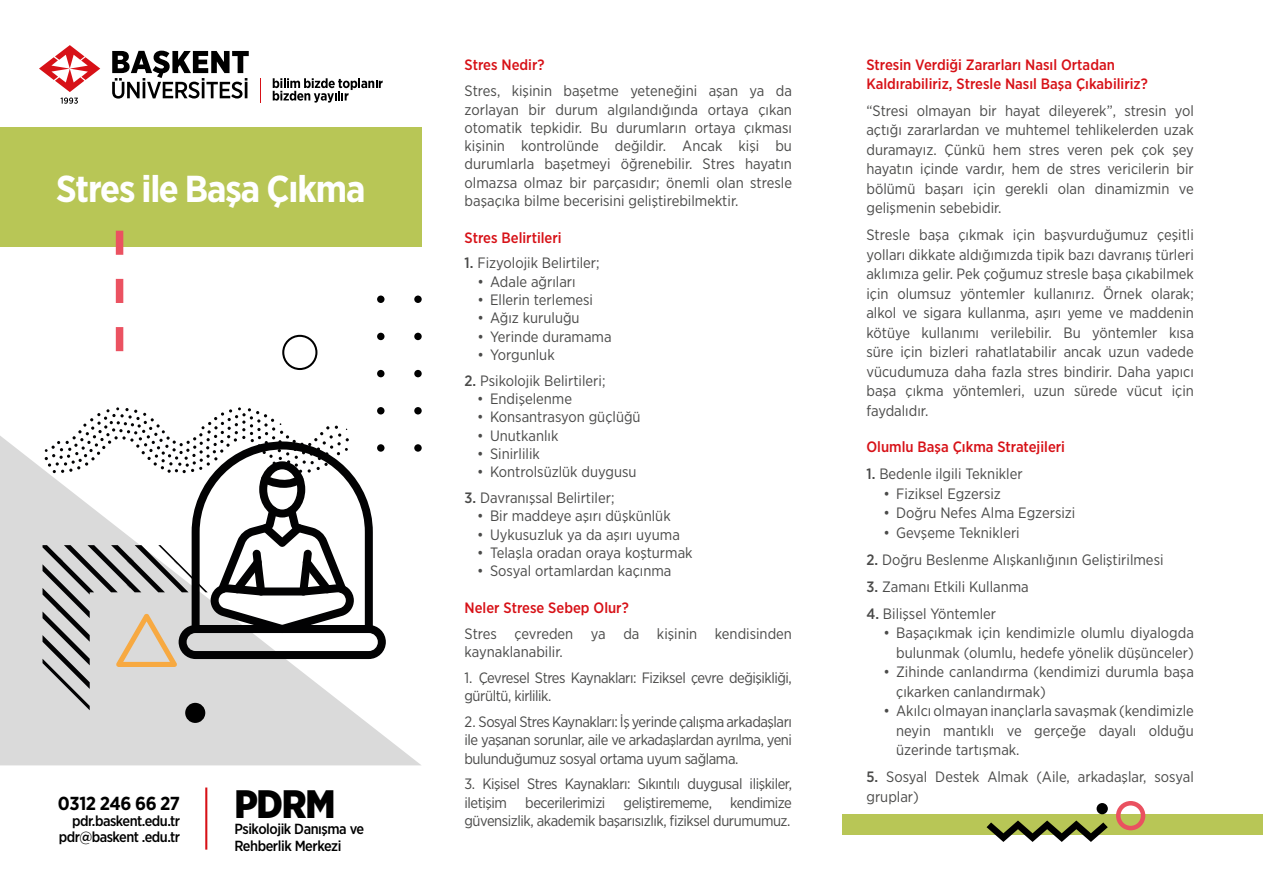
<style>
.page{position:relative;width:1263px;height:893px;background:#fff}
.page>*{position:absolute;margin:0;border:0;box-sizing:border-box;transform-origin:0 0}
.t1{font:900 39.6px "Gotham Narrow";color:#000}
.t2{font:700 37.5px "Gotham Narrow";letter-spacing:-.03em;color:#fff}
.t3{font:700 18.9px "Gotham Narrow";letter-spacing:-.02em;color:#000}
.t4{font:15px/19.5px "Gotham Narrow";color:#4a4a49;text-align:justify}
.t5{font:500 15px/18.3px "Gotham Narrow";color:#d71117}
.t6{font:15px/18.3px "Gotham Narrow";letter-spacing:-.03em;color:#4a4a49}
.t7{font:500 14.7px/15.8px "Gotham Narrow";letter-spacing:-.035em;color:#000;text-align:right}
.s1{font-weight:500}
</style>
<div class="page">
<svg style="left:0;top:436px;width:421px;height:329px;fill:#dadada"></svg>
<div style="left:0;top:128px;width:422px;height:119px;background:#b8c656"></div>
<svg style="left:39px;top:45px;width:61px;height:47px"></svg>
<svg style="left:61px;top:98px;width:17px;height:6px"></svg>
<svg style="left:112px;top:51px;width:137px;height:48px"></svg>
<svg style="left:273px;top:78px;width:110px;height:25px"></svg>
<svg style="left:260px;top:78px;width:1px;height:25px"></svg>
<hr style="left:205px;top:787px;width:2px;height:63px;background:#d71117">
<svg style="left:116px;top:231px;width:7px;height:120px"></svg>
<div style="left:842px;top:814px;width:421px;height:20px;background:#b8c656"></div>
<div style="left:1116px;top:801px;width:29px;height:29px;border:4px solid #ea5160;border-radius:50%"></div>
<div style="left:1096px;top:803px;width:12px;height:11px;background:#000;border-radius:50%"></div>
<svg style="left:986px;top:820px;width:122px;height:22px"></svg>
<div style="left:282px;top:335px;width:35px;height:35px;border:2px solid #000;border-radius:50%"></div>
<div style="left:185px;top:703px;width:20px;height:20px;background:#000;border-radius:50%"></div>
<div style="left:414px;top:444px;width:8px;height:8px;background:#000;border-radius:50%"></div>
<div style="left:414px;top:407px;width:8px;height:7px;background:#000;border-radius:50%"></div>
<div style="left:414px;top:370px;width:8px;height:7px;background:#000;border-radius:50%"></div>
<div style="left:377px;top:370px;width:7px;height:7px;background:#000;border-radius:50%"></div>
<div style="left:414px;top:333px;width:8px;height:7px;background:#000;border-radius:50%"></div>
<div style="left:377px;top:333px;width:7px;height:7px;background:#000;border-radius:50%"></div>
<div style="left:414px;top:296px;width:8px;height:7px;background:#000;border-radius:50%"></div>
<div style="left:377px;top:296px;width:7px;height:7px;background:#000;border-radius:50%"></div>
<svg style="left:43px;top:407px;width:343px;height:303px"></svg>
<h2 class="t2" style="left:56px;top:165px;width:311px">Stres ile Başa Çıkma</h2>
<p class="t3" style="left:58px;top:792px;width:124px">0312 246 66 27</p>
<p class="t7" style="left:59px;top:813px;width:123px">pdr.baskent.edu.tr pdr@baskent .edu.tr</p>
<h1 class="t1" style="left:234px;top:778px;width:103px">PDRM</h1>
<p class="t7" style="left:234px;top:821px;width:131px;line-height:16.8px;text-align:left">Psikolojik Danışma ve<br>Rehberlik Merkezi</p>
<p class="t5" style="left:465px;top:56px;width:81px">Stres Nedir?</p>
<p class="t4" style="left:465px;top:82px;width:329px;line-height:18.3px">Stres, kişinin başetme yeteneğini aşan ya da zorlayan bir durum algılandığında ortaya çıkan otomatik tepkidir. Bu durumların ortaya çıkması kişinin kontrolünde değildir. Ancak kişi bu durumlarla başetmeyi öğrenebilir. Stres hayatın olmazsa olmaz bir parçasıdır; önemli olan stresle başaçıka bilme becerisini geliştirebilmektir.</p>
<p class="t5" style="left:465px;top:228px;width:99px">Stres Belirtileri</p>
<p class="t4" style="left:465px;top:253px;width:137px"><span class="s1">1.</span> Fizyolojik Belirtiler;</p>
<p class="t4" style="left:477px;top:271px;width:100px">• Adale ağrıları</p>
<p class="t4" style="left:477px;top:290px;width:117px">• Ellerin terlemesi</p>
<p class="t4" style="left:477px;top:308px;width:104px">• Ağız kuruluğu</p>
<p class="t4" style="left:477px;top:326px;width:136px">• Yerinde duramama</p>
<p class="t4" style="left:477px;top:345px;width:79px">• Yorgunluk</p>
<p class="t4" style="left:465px;top:370px;width:142px"><span class="s1">2.</span> Psikolojik Belirtileri;</p>
<p class="t4" style="left:477px;top:389px;width:96px">• Endişelenme</p>
<p class="t4" style="left:477px;top:407px;width:165px">• Konsantrasyon güçlüğü</p>
<p class="t4" style="left:477px;top:425px;width:83px">• Unutkanlık</p>
<p class="t4" style="left:477px;top:444px;width:64px">• Sinirlilik</p>
<p class="t4" style="left:477px;top:462px;width:161px">• Kontrolsüzlük duygusu</p>
<p class="t4" style="left:464px;top:488px;width:151px"><span class="s1">3.</span> Davranışsal Belirtiler;</p>
<p class="t4" style="left:477px;top:506px;width:195px">• Bir maddeye aşırı düşkünlük</p>
<p class="t4" style="left:477px;top:524px;width:204px">• Uykusuzluk ya da aşırı uyuma</p>
<p class="t4" style="left:477px;top:543px;width:217px">• Telaşla oradan oraya koşturmak</p>
<p class="t4" style="left:477px;top:561px;width:196px">• Sosyal ortamlardan kaçınma</p>
<p class="t5" style="left:464px;top:598px;width:166px">Neler Strese Sebep Olur?</p>
<p class="t4" style="left:464px;top:624px;width:329px;line-height:18.3px">Stres çevreden ya da kişinin kendisinden kaynaklanabilir.</p>
<p class="t6" style="left:464px;top:668px;width:329px">1. Çevresel Stres Kaynakları: Fiziksel çevre değişikliği, gürültü, kirlilik.</p>
<p class="t4" style="left:464px;top:712px;width:329px;line-height:18.3px">2. Sosyal Stres Kaynakları: İş yerinde çalışma arkadaşları ile yaşanan sorunlar, aile ve arkadaşlardan ayrılma, yeni bulunduğumuz sosyal ortama uyum sağlama.</p>
<p class="t4" style="left:464px;top:775px;width:329px;line-height:18.3px">3. Kişisel Stres Kaynakları: Sıkıntılı duygusal ilişkiler, iletişim becerilerimizi geliştirememe, kendimize güvensizlik, akademik başarısızlık, fiziksel durumumuz.</p>
<p class="t5" style="left:866px;top:56px;width:283px">Stresin Verdiği Zararları Nasıl Ortadan<br>Kaldırabiliriz, Stresle Nasıl Başa Çıkabiliriz?</p>
<p class="t4" style="left:866px;top:100px;width:329px">“Stresi olmayan bir hayat dileyerek”, stresin yol açtığı zararlardan ve muhtemel tehlikelerden uzak duramayız. Çünkü hem stres veren pek çok şey hayatın içinde vardır, hem de stres vericilerin bir bölümü başarı için gerekli olan dinamizmin ve gelişmenin sebebidir.</p>
<p class="t4" style="left:866px;top:225px;width:329px">Stresle başa çıkmak için başvurduğumuz çeşitli yolları dikkate aldığımızda tipik bazı davranış türleri aklımıza gelir. Pek çoğumuz stresle başa çıkabilmek için olumsuz yöntemler kullanırız. Örnek olarak; alkol ve sigara kullanma, aşırı yeme ve maddenin kötüye kullanımı verilebilir. Bu yöntemler kısa süre için bizleri rahatlatabilir ancak uzun vadede vücudumuza daha fazla stres bindirir. Daha yapıcı başa çıkma yöntemleri, uzun sürede vücut için faydalıdır.</p>
<p class="t5" style="left:866px;top:438px;width:200px">Olumlu Başa Çıkma Stratejileri</p>
<p class="t4" style="left:866px;top:464px;width:158px"><span class="s1">1.</span> Bedenle ilgili Teknikler</p>
<p class="t4" style="left:883px;top:484px;width:119px">• Fiziksel Egzersiz</p>
<p class="t4" style="left:883px;top:503px;width:193px">• Doğru Nefes Alma Egzersizi</p>
<p class="t4" style="left:883px;top:523px;width:138px">• Gevşeme Teknikleri</p>
<p class="t4" style="left:866px;top:550px;width:299px"><span class="s1">2.</span> Doğru Beslenme Alışkanlığının Geliştirilmesi</p>
<p class="t4" style="left:866px;top:577px;width:164px"><span class="s1">3.</span> Zamanı Etkili Kullanma</p>
<p class="t4" style="left:866px;top:604px;width:131px"><span class="s1">4.</span> Bilişsel Yöntemler</p>
<p class="t4" style="left:883px;top:623px;width:312px;text-align:right">• Başaçıkmak için kendimizle olumlu diyalogda bulunmak (olumlu, hedefe yönelik düşünceler)</p>
<p class="t4" style="left:896px;top:662px;width:299px;text-indent:-13px">• Zihinde canlandırma (kendimizi durumla başa çıkarken canlandırmak)</p>
<p class="t4" style="left:896px;top:701px;width:299px;text-indent:-13px">• Akılcı olmayan inançlarla savaşmak (kendimizle neyin mantıklı ve gerçeğe dayalı olduğu üzerinde tartışmak.</p>
<p class="t4" style="left:866px;top:767px;width:329px"><span class="s1">5.</span> Sosyal Destek Almak (Aile, arkadaşlar, sosyal gruplar)</p>
</div>
